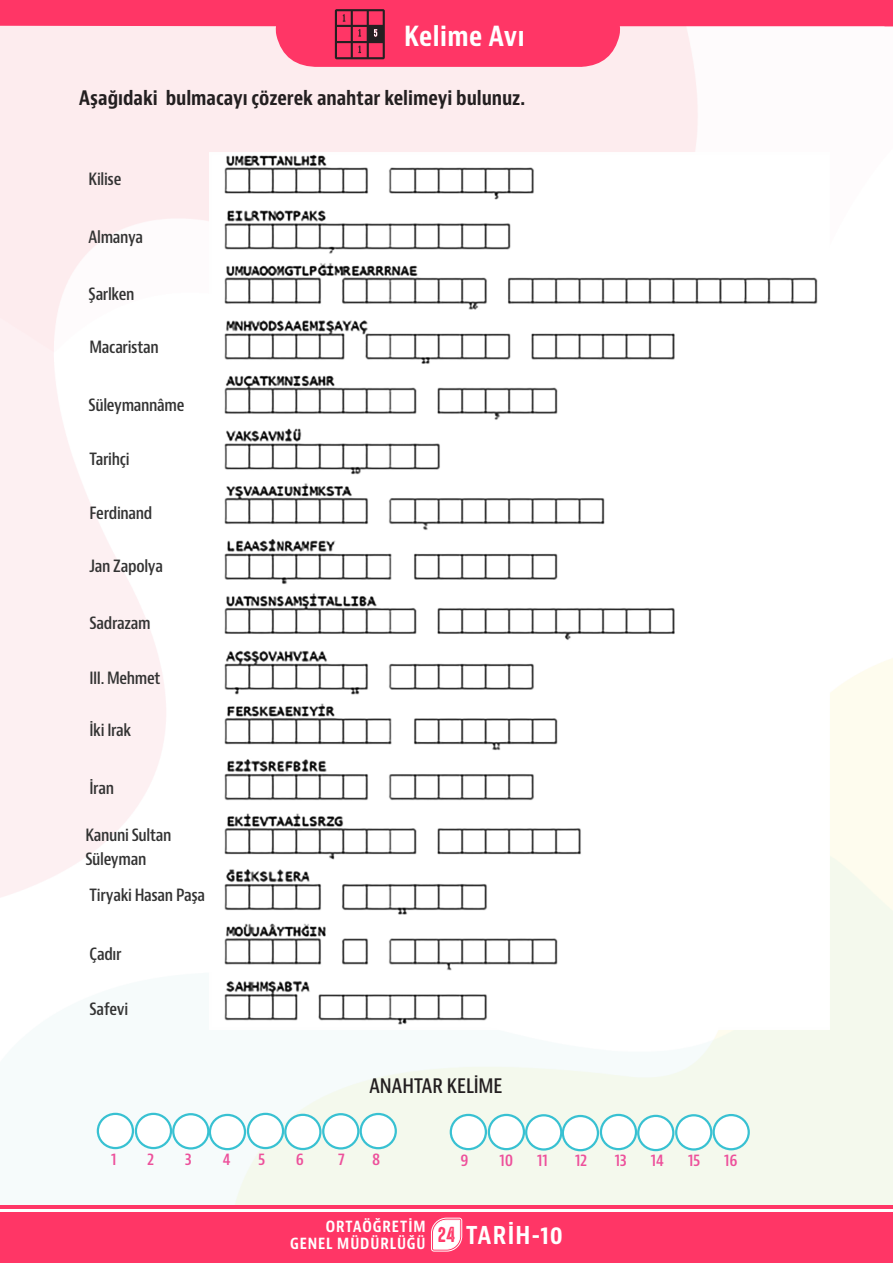
<style>
.page{position:relative;width:893px;height:1263px;background:#fff}
.page>*{position:absolute;margin:0;border:0;box-sizing:border-box;transform-origin:0 0}
.etkinlikadı{font:700 condensed 27px "Bernino Sans";letter-spacing:.015em;color:#fff}
.t1{font:700 condensed 24px "Bernino Sans";letter-spacing:.05em;color:#fff}
.alt_bashlık{font:700 condensed 19.5px "Bernino Sans";letter-spacing:-.005em;color:#231f20}
.alt_bashlık-2{font:600 condensed 19.5px "Bernino Sans";color:#231f20}
.madde_imi{font:600 condensed 16.5px "Bernino Sans";letter-spacing:-.02em;color:#333}
.body_copy{font:600 condensed 16.5px "Bernino Sans";letter-spacing:-.01em;color:#ed509b}
.t2{font:700 condensed 15px/17.2px "Bernino Sans";letter-spacing:.06em;color:#fff;text-align:right}
.s1{font-family:"High Voltage Rough";font-weight:400;font-stretch:normal;font-size:19.5px;color:#ff3666}
</style>
<div class="page">
<img style="left:0;top:74px;width:606px;height:1131px">
<img style="left:606px;top:67px;width:287px;height:1138px">
<hr style="left:0;top:1205px;width:893px;height:4px;background:#ff3666">
<div style="left:0;top:1212px;width:893px;height:51px;background:#ff3666"></div>
<svg style="left:0;top:0;width:893px;height:67px;background:#fe819e"></svg>
<svg style="left:430px;top:1217px;width:33px;height:35px"></svg>
<svg style="left:335px;top:9px;width:50px;height:50px;background:#aa2e4c"></svg>
<img style="left:209px;top:152px;width:621px;height:877px">
<div style="left:98px;top:1114px;width:35px;height:34px;background:#fff;border-radius:50%"></div>
<div style="left:97px;top:1113px;width:37px;height:36px;border:2px solid #38c1d2;border-radius:50%"></div>
<div style="left:451px;top:1115px;width:35px;height:34px;background:#fff;border-radius:50%"></div>
<div style="left:450px;top:1114px;width:37px;height:36px;border:2px solid #38c1d2;border-radius:50%"></div>
<div style="left:136px;top:1114px;width:35px;height:34px;background:#fff;border-radius:50%"></div>
<div style="left:135px;top:1113px;width:37px;height:36px;border:2px solid #38c1d2;border-radius:50%"></div>
<div style="left:489px;top:1115px;width:35px;height:34px;background:#fff;border-radius:50%"></div>
<div style="left:488px;top:1114px;width:37px;height:36px;border:2px solid #38c1d2;border-radius:50%"></div>
<div style="left:210px;top:1115px;width:35px;height:34px;background:#fff;border-radius:50%"></div>
<div style="left:209px;top:1114px;width:37px;height:36px;border:2px solid #38c1d2;border-radius:50%"></div>
<div style="left:563px;top:1116px;width:35px;height:34px;background:#fff;border-radius:50%"></div>
<div style="left:562px;top:1115px;width:37px;height:36px;border:2px solid #38c1d2;border-radius:50%"></div>
<div style="left:173px;top:1114px;width:35px;height:34px;background:#fff;border-radius:50%"></div>
<div style="left:172px;top:1113px;width:37px;height:36px;border:2px solid #38c1d2;border-radius:50%"></div>
<div style="left:526px;top:1115px;width:35px;height:34px;background:#fff;border-radius:50%"></div>
<div style="left:525px;top:1114px;width:37px;height:36px;border:2px solid #38c1d2;border-radius:50%"></div>
<div style="left:285px;top:1115px;width:35px;height:34px;background:#fff;border-radius:50%"></div>
<div style="left:284px;top:1114px;width:37px;height:36px;border:2px solid #38c1d2;border-radius:50%"></div>
<div style="left:638px;top:1116px;width:35px;height:34px;background:#fff;border-radius:50%"></div>
<div style="left:637px;top:1115px;width:37px;height:36px;border:2px solid #38c1d2;border-radius:50%"></div>
<div style="left:323px;top:1114px;width:35px;height:34px;background:#fff;border-radius:50%"></div>
<div style="left:322px;top:1113px;width:37px;height:36px;border:2px solid #38c1d2;border-radius:50%"></div>
<div style="left:676px;top:1115px;width:35px;height:34px;background:#fff;border-radius:50%"></div>
<div style="left:675px;top:1114px;width:37px;height:36px;border:2px solid #38c1d2;border-radius:50%"></div>
<div style="left:361px;top:1114px;width:35px;height:34px;background:#fff;border-radius:50%"></div>
<div style="left:360px;top:1113px;width:37px;height:36px;border:2px solid #38c1d2;border-radius:50%"></div>
<div style="left:714px;top:1115px;width:35px;height:34px;background:#fff;border-radius:50%"></div>
<div style="left:712px;top:1114px;width:38px;height:36px;border:2px solid #38c1d2;border-radius:50%"></div>
<div style="left:248px;top:1114px;width:35px;height:34px;background:#fff;border-radius:50%"></div>
<div style="left:247px;top:1113px;width:37px;height:36px;border:2px solid #38c1d2;border-radius:50%"></div>
<div style="left:601px;top:1115px;width:35px;height:34px;background:#fff;border-radius:50%"></div>
<div style="left:600px;top:1114px;width:37px;height:36px;border:2px solid #38c1d2;border-radius:50%"></div>
<p class="etkinlikadı" style="left:404px;top:19px;width:122px">Kelime Avı</p>
<p class="alt_bashlık" style="left:79px;top:86px;width:448px">Aşağıdaki bulmacayı çözerek anahtar kelimeyi bulunuz.</p>
<p class="madde_imi" style="left:89px;top:169px;width:34px">Kilise</p>
<p class="madde_imi" style="left:89px;top:227px;width:56px">Almanya</p>
<p class="madde_imi" style="left:89px;top:283px;width:47px">Şarlken</p>
<p class="madde_imi" style="left:90px;top:337px;width:71px">Macaristan</p>
<p class="madde_imi" style="left:89px;top:395px;width:97px">Süleymannâme</p>
<p class="madde_imi" style="left:90px;top:449px;width:42px">Tarihçi</p>
<p class="madde_imi" style="left:90px;top:503px;width:64px">Ferdinand</p>
<p class="madde_imi" style="left:90px;top:556px;width:75px">Jan Zapolya</p>
<p class="madde_imi" style="left:90px;top:613px;width:63px">Sadrazam</p>
<p class="madde_imi" style="left:90px;top:668px;width:73px">III. Mehmet</p>
<p class="madde_imi" style="left:90px;top:720px;width:43px">İki Irak</p>
<p class="madde_imi" style="left:90px;top:778px;width:26px">İran</p>
<p class="madde_imi" style="left:85px;top:825px;width:88px">Kanuni Sultan</p>
<p class="madde_imi" style="left:85px;top:849px;width:62px">Süleyman</p>
<p class="madde_imi" style="left:90px;top:885px;width:117px">Tiryaki Hasan Paşa</p>
<p class="madde_imi" style="left:90px;top:944px;width:33px">Çadır</p>
<p class="madde_imi" style="left:90px;top:999px;width:40px">Safevi</p>
<p class="alt_bashlık-2" style="left:369px;top:1074px;width:134px">ANAHTAR KELİME</p>
<p class="body_copy" style="left:111px;top:1149px;width:7px">1</p>
<p class="body_copy" style="left:147px;top:1149px;width:9px">2</p>
<p class="body_copy" style="left:185px;top:1149px;width:9px">3</p>
<p class="body_copy" style="left:223px;top:1149px;width:9px">4</p>
<p class="body_copy" style="left:258px;top:1149px;width:9px">5</p>
<p class="body_copy" style="left:296px;top:1149px;width:10px">6</p>
<p class="body_copy" style="left:338px;top:1149px;width:8px">7</p>
<p class="body_copy" style="left:372px;top:1149px;width:10px">8</p>
<p class="body_copy" style="left:461px;top:1150px;width:10px">9</p>
<p class="body_copy" style="left:499px;top:1150px;width:15px">10</p>
<p class="body_copy" style="left:537px;top:1150px;width:12px">11</p>
<p class="body_copy" style="left:575px;top:1150px;width:14px">12</p>
<p class="body_copy" style="left:615px;top:1150px;width:14px">13</p>
<p class="body_copy" style="left:651px;top:1150px;width:15px">14</p>
<p class="body_copy" style="left:688px;top:1150px;width:14px">15</p>
<p class="body_copy" style="left:724px;top:1150px;width:15px">16</p>
<p class="t2" style="left:290px;top:1218px;width:137px">ORTAÖĞRETİM<br>GENEL MÜDÜRLÜĞÜ</p>
<h2 class="t1" style="left:438px;top:1221px;width:127px"><span class="s1">24</span> TARİH-10</h2>
</div>
